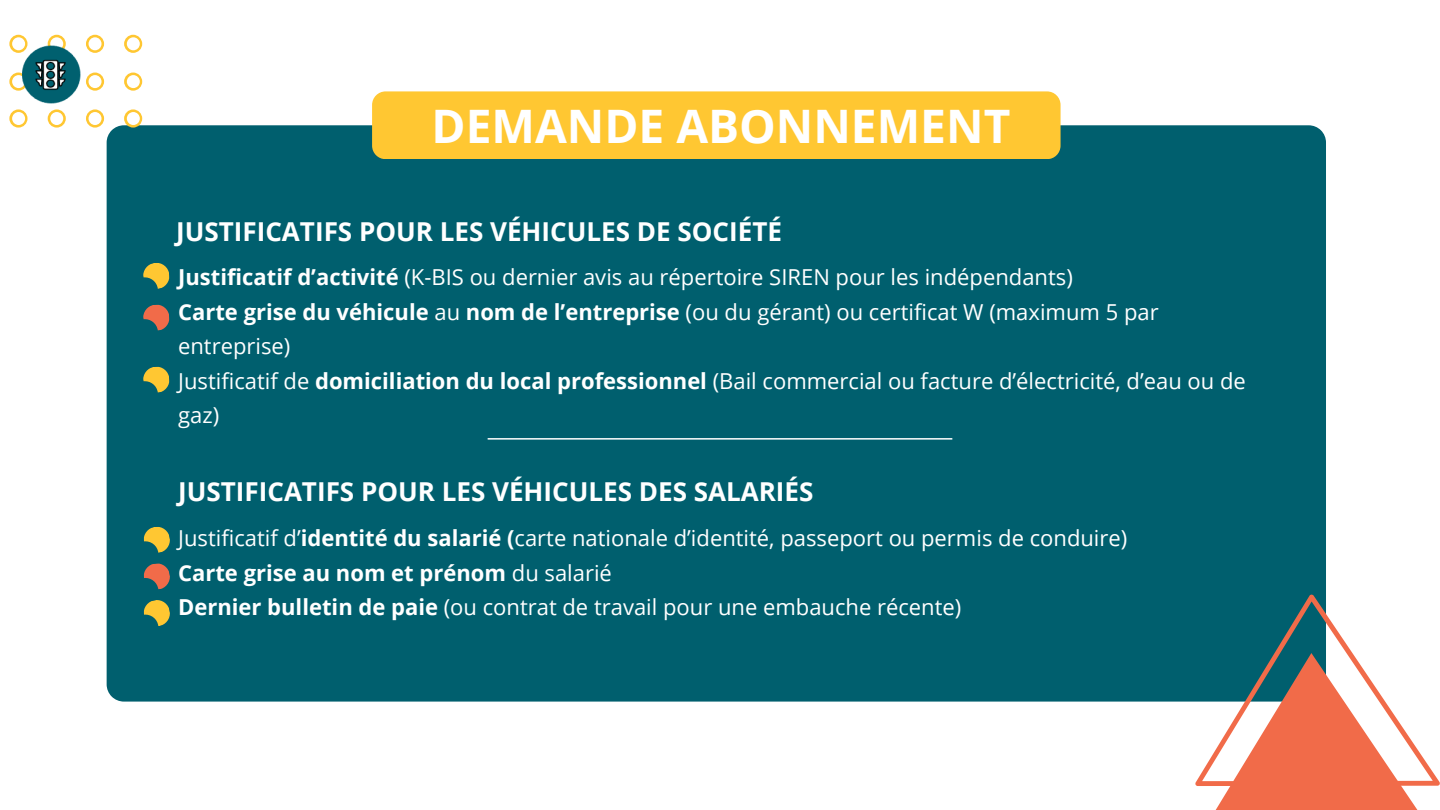
<style>
.page{position:relative;width:1440px;height:810px;background:#fff}
.page>*{position:absolute;margin:0;border:0;box-sizing:border-box;transform-origin:0 0}
.t1{font:700 46.1px "Open Sans";color:#fff}
.t2{font:700 26.1px "Open Sans";color:#fff}
.t3{font:22px/34.5px "Open Sans";color:#fff}
.t4{font:700 22px "Open Sans";color:#fff}
.s1{font-weight:700}
.s2{font-weight:400}
</style>
<div class="page">
<div style="left:107px;top:125px;width:1219px;height:577px;background:#005f6e"></div>
<div style="left:372px;top:91px;width:689px;height:68px;background:#ffc732;border-radius:14px"></div>
<svg style="left:1215px;top:786px;width:203px;height:24px;background:#f27757"></svg>
<svg style="left:1195px;top:595px;width:245px;height:191px"></svg>
<svg style="left:9px;top:109px;width:19px;height:19px"></svg>
<svg style="left:48px;top:109px;width:18px;height:19px"></svg>
<svg style="left:9px;top:73px;width:13px;height:18px"></svg>
<svg style="left:9px;top:35px;width:19px;height:18px"></svg>
<svg style="left:48px;top:35px;width:18px;height:11px"></svg>
<svg style="left:86px;top:109px;width:18px;height:19px"></svg>
<svg style="left:124px;top:109px;width:18px;height:19px"></svg>
<svg style="left:86px;top:73px;width:18px;height:18px"></svg>
<svg style="left:124px;top:73px;width:18px;height:18px"></svg>
<svg style="left:86px;top:35px;width:18px;height:18px"></svg>
<svg style="left:124px;top:35px;width:18px;height:18px"></svg>
<img style="left:22px;top:46px;width:59px;height:57px">
<svg style="left:142px;top:261px;width:29px;height:29px"></svg>
<svg style="left:142px;top:303px;width:29px;height:29px"></svg>
<svg style="left:142px;top:365px;width:29px;height:29px"></svg>
<svg style="left:142px;top:525px;width:29px;height:29px"></svg>
<svg style="left:142px;top:562px;width:29px;height:29px"></svg>
<svg style="left:142px;top:599px;width:29px;height:29px"></svg>
<hr style="left:488px;top:438px;width:464px;height:2px;background:#fff">
<p class="t1" style="left:432px;top:93px;width:580px">DEMANDE ABONNEMENT</p>
<h1 class="t2" style="left:176px;top:213px;width:607px">JUSTIFICATIFS POUR LES VÉHICULES DE SOCIÉTÉ</h1>
<p class="t3" style="left:178px;top:260px;width:896px"><span class="s1">Justificatif d’activité</span> (K-BIS ou dernier avis au répertoire SIREN pour les indépendants)</p>
<p class="t3" style="left:178px;top:294px;width:982px"><span class="s1">Carte grise du véhicule</span> au <span class="s1">nom de l’entreprise</span> (ou du gérant) ou certificat W (maximum 5 par entreprise)</p>
<p class="t3" style="left:178px;top:363px;width:1069px">Justificatif de <span class="s1">domiciliation du local professionnel</span> (Bail commercial ou facture d’électricité, d’eau ou de gaz)</p>
<p class="t2" style="left:178px;top:473px;width:637px">JUSTIFICATIFS POUR LES VÉHICULES DES SALARIÉS</p>
<p class="t3" style="left:178px;top:521px;width:951px">Justificatif d’<span class="s1">identité du salarié (</span>carte nationale d’identité, passeport ou permis de conduire)</p>
<p class="t4" style="left:178px;top:557px;width:435px">Carte grise au nom et prénom <span class="s2">du salarié</span></p>
<p class="t3" style="left:178px;top:590px;width:785px"><span class="s1">Dernier bulletin de paie</span> (ou contrat de travail pour une embauche récente)</p>
</div>
